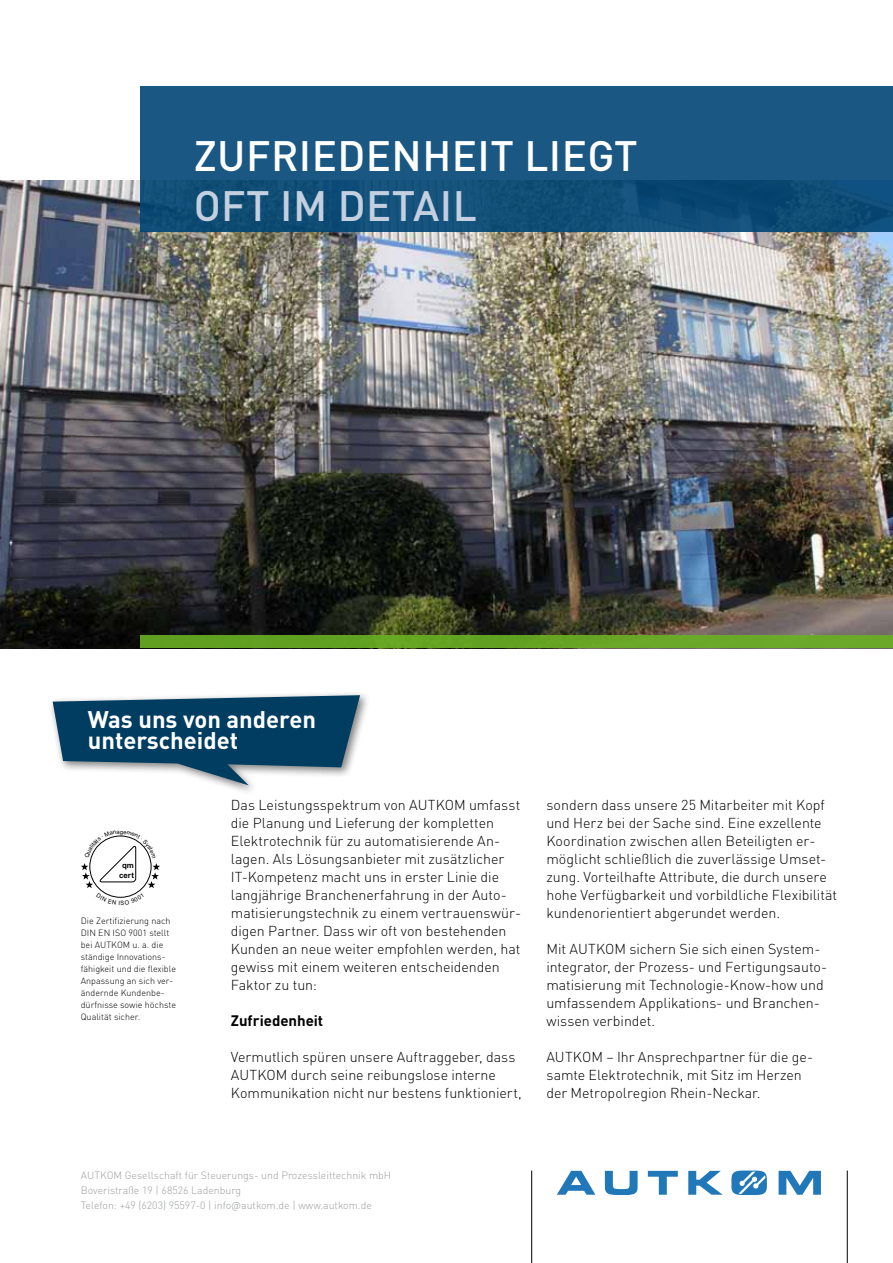
<style>
.page{position:relative;width:893px;height:1263px;background:#fff}
.page>*{position:absolute;margin:0;border:0;box-sizing:border-box;transform-origin:0 0}
.t1{font:500 42px "DIN Pro";letter-spacing:.01em;color:#fff}
.t2{font:500 42px "DIN Pro";color:#c4d0e0}
.t3{font:700 23.85px/21px "DIN Pro";color:#fff}
.t4{font:700 15px "DIN Pro";color:#000}
.t5{font:300 14.25px/18px "DIN Pro";letter-spacing:-.005em;color:#000}
.t6{font:300 10.5px/15px "DIN Pro";color:#9c9e9f}
.t7{font:300 9px/12px "DIN Pro";color:#000}
.t8{font:700 7.95px/10.2px "Arial";color:#000;text-align:center}
</style>
<div class="page">
<div style="left:48px;top:690px;width:322px;height:106px;background:#000;opacity:.5"></div>
<svg style="left:53px;top:695px;width:307px;height:90px"></svg>
<img style="left:0;top:181px;width:893px;height:467px">
<svg style="left:779px;top:1171px;width:42px;height:24px"></svg>
<svg style="left:688px;top:1171px;width:35px;height:24px"></svg>
<svg style="left:648px;top:1171px;width:30px;height:24px"></svg>
<svg style="left:605px;top:1171px;width:33px;height:24px"></svg>
<svg style="left:557px;top:1171px;width:38px;height:24px"></svg>
<svg style="left:731px;top:1170px;width:36px;height:25px"></svg>
<hr style="left:847px;top:1170px;width:1px;height:93px;background:#000">
<hr style="left:531px;top:1170px;width:1px;height:93px;background:#000">
<div style="left:140px;top:635px;width:753px;height:13px;background:#66a422"></div>
<div style="left:140px;top:86px;width:753px;height:146px;background:linear-gradient(to bottom,#1d5a86,#0f4d76)"></div>
<svg style="left:81px;top:835px;width:79px;height:63px"></svg>
<h1 class="t1" style="left:194px;top:121px;width:128px">ZUFRIEDE</h1>
<h1 class="t1" style="left:392px;top:121px;width:81px">NHEIT</h1>
<h1 class="t1" style="left:524px;top:121px;width:106px">LIEGT</h1>
<h1 class="t2" style="left:194px;top:172px;width:193px">OFT IM DETAI</h1>
<h1 class="t2" style="left:453px;top:172px;width:26px">L</h1>
<h2 class="t3" style="left:88px;top:706px;width:230px">Was uns von anderen unterscheidet</h2>
<p class="t8" style="left:119px;top:861px;width:16px">qm cert</p>
<p class="t7" style="left:81px;top:913px;width:97px">Die Zertifizierung nach<br>DIN EN ISO 9001 stellt bei AUTKOM u. a. die ständige Innovations&shy;fähigkeit und die flexible<br>Anpassung an sich ver&shy;ändernde Kundenbe&shy;dürfnisse sowie höchste<br>Qualität sicher.</p>
<p class="t5" style="left:231px;top:795px;width:292px">Das Leistungsspektrum von AUTKOM umfasst die Planung und Lieferung der kompletten Elektrotechnik für zu automatisierende An&shy;lagen. Als Lösungsanbieter mit zusätzlicher IT-Kompetenz macht uns in erster Linie die langjährige Branchenerfahrung in der Auto&shy;matisierungstechnik zu einem vertrauenswür&shy;digen Partner. Dass wir oft von bestehenden Kunden an neue weiter empfohlen werden, hat gewiss mit einem weiteren entscheidenden Faktor zu tun:</p>
<p class="t4" style="left:231px;top:1008px;width:94px">Zufriedenheit</p>
<p class="t5" style="left:231px;top:1047px;width:292px">Vermutlich spüren unsere Auftraggeber, dass<br>AUTKOM durch seine reibungslose interne<br>Kommunikation nicht nur bestens funktioniert,</p>
<p class="t5" style="left:546px;top:795px;width:292px">sondern dass unsere 25 Mitarbeiter mit Kopf und Herz bei der Sache sind. Eine exzellente Koordination zwischen allen Beteiligten er&shy;möglicht schließlich die zuverlässige Umset&shy;zung. Vorteilhafte Attribute, die durch unsere hohe Verfügbarkeit und vorbildliche Flexibilität kundenorientiert abgerundet werden.</p>
<p class="t5" style="left:546px;top:939px;width:282px">Mit AUTKOM sichern Sie sich einen System&shy;integrator, der Prozess- und Fertigungsauto&shy;matisierung mit Technologie-Know-how und umfassendem Applikations- und Branchen&shy;wissen verbindet.</p>
<p class="t5" style="left:546px;top:1047px;width:268px">AUTKOM – Ihr Ansprechpartner für die ge&shy;samte Elektrotechnik, mit Sitz im Herzen der Metropolregion Rhein-Neckar.</p>
<p class="t6" style="left:81px;top:1166px;width:312px">AUTKOM Gesellschaft für Steuerungs- und Prozessleittechnik mbH<br>Boveristraße 19 | 68526 Ladenburg<br>Telefon: +49 (6203) 95597-0 | info@autkom.de | www.autkom.de</p>
</div>
